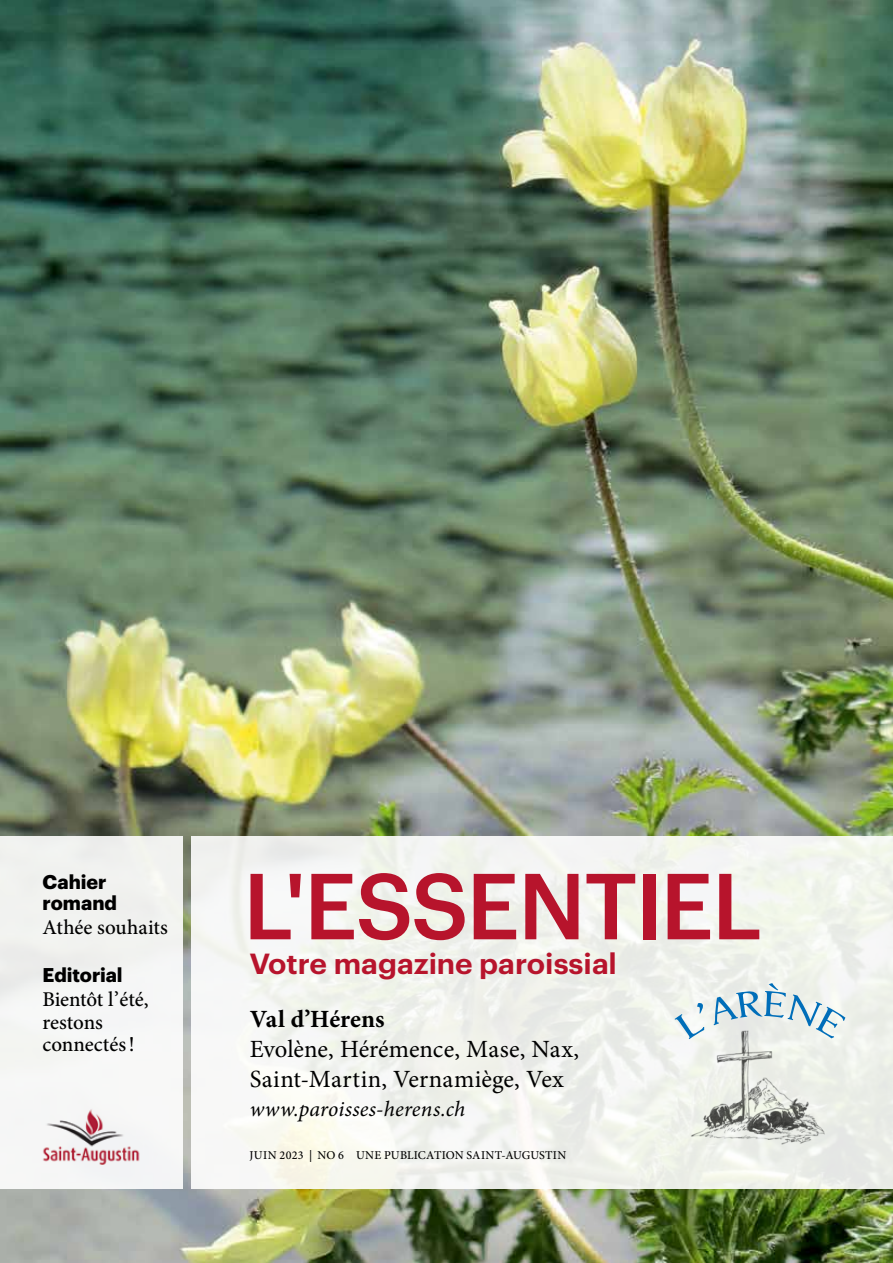
<style>
.page{position:relative;width:893px;height:1263px;background:#fff}
.page>*{position:absolute;margin:0;border:0;box-sizing:border-box;transform-origin:0 0}
.t1{font:500 91.5px "Graphik";letter-spacing:-.02em;color:#b7142c}
.t2{font:600 28.5px "Graphik";color:#b7142c;scale:1.05 1}
.t3{font:24.75px/30px "Minion Pro";color:#000}
.t4{font:700 24.75px "Minion Pro";color:#000}
.t5{font:italic 21.75px "Minion Pro";letter-spacing:.01em;color:#000}
.t6{font:500 21px/22.5px "Minion Pro";letter-spacing:-.005em;color:#000}
.t7{font:700 19.5px/21px "Graphik";color:#000}
.t8{font:500 12px "Minion Pro";letter-spacing:.02em;color:#000}
</style>
<div class="page">
<img style="left:0;top:0;width:893px;height:1263px">
<div style="left:192px;top:836px;width:701px;height:352px;background:#f2f4ed"></div>
<div style="left:0;top:836px;width:183px;height:352px;background:#f4f5f5"></div>
<img style="left:681px;top:1024px;width:148px;height:131px">
<svg style="left:675px;top:1003px;width:29px;height:36px"></svg>
<svg style="left:714px;top:983px;width:131px;height:55px"></svg>
<img style="left:43px;top:1109px;width:97px;height:56px">
<p class="t7" style="left:43px;top:870px;width:76px">Cahier romand</p>
<p class="t6" style="left:43px;top:916px;width:127px">Athée souhaits</p>
<p class="t7" style="left:43px;top:963px;width:82px">Editorial</p>
<p class="t6" style="left:43px;top:988px;width:108px">Bientôt l’été, restons connectés!</p>
<h1 class="t1" style="left:243px;top:836px;width:521px">L'ESSENTIEL</h1>
<p class="t2" style="left:249px;top:942px;width:351px">Votre magazine paroissial</p>
<p class="t4" style="left:250px;top:1002px;width:136px">Val d’Hérens</p>
<p class="t3" style="left:250px;top:1034px;width:331px">Evolène, Hérémence, Mase, Nax,<br>Saint-Martin, Vernamiège, Vex</p>
<p class="t5" style="left:250px;top:1094px;width:217px">www.paroisses-herens.ch</p>
<p class="t8" style="left:249px;top:1147px;width:318px">JUIN 2023 | NO 6 UNE PUBLICATION SAINT-AUGUSTIN</p>
</div>
